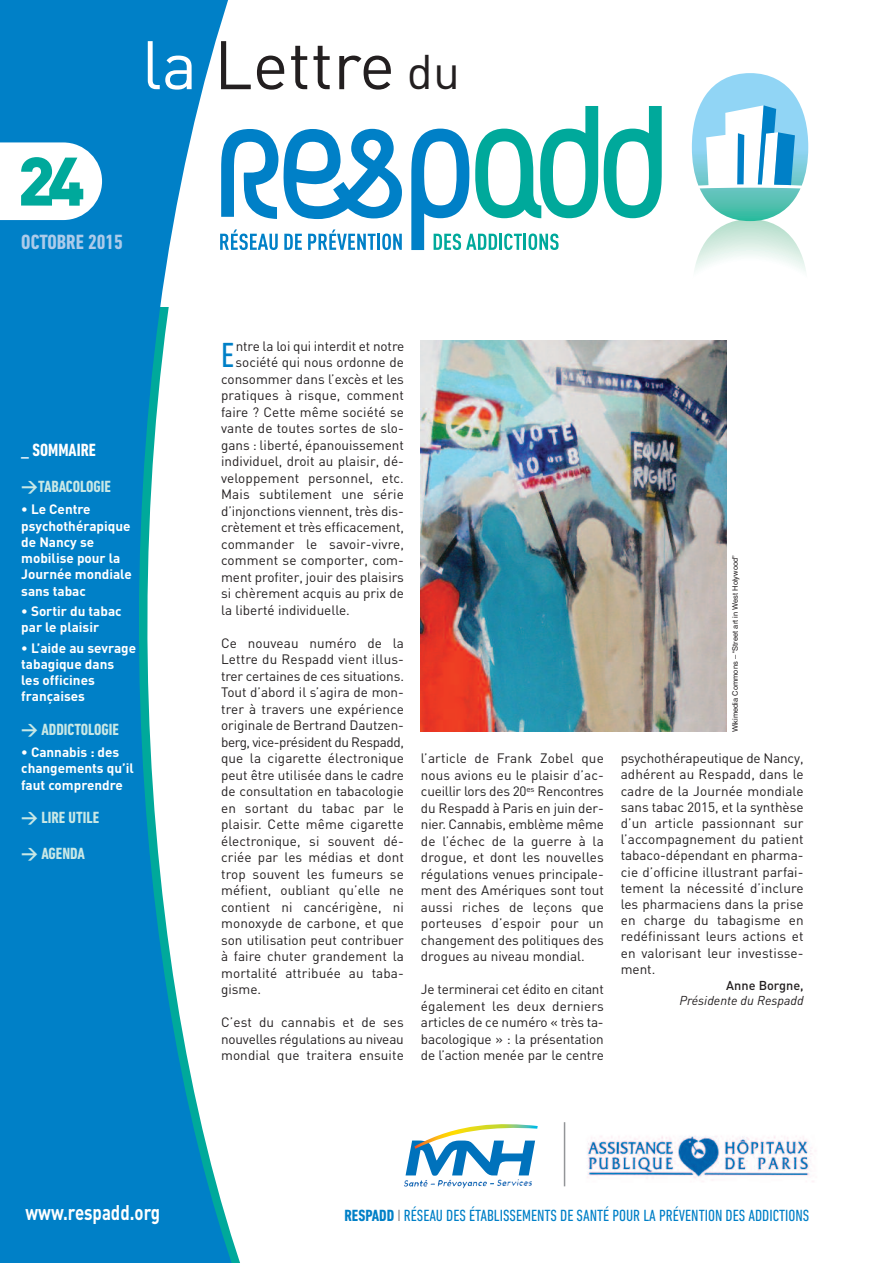
<style>
.page{position:relative;width:893px;height:1263px;background:#fff}
.page>*{position:absolute;margin:0;border:0;box-sizing:border-box;transform-origin:0 0}
.t1{font:67.5px "DIN";color:#231f20}
.t2{font:900 67.5px "DIN";color:#00a99b}
.t3{font:condensed 35.55px "DIN Next LT Pro";color:#0080c7}
.t4{font:700 21px "DIN";color:#fff;scale:.8 1}
.t5{font:700 condensed 21px "DIN Next LT Pro";color:#accbea}
.t6{font:700 condensed 18px "DIN Next LT Pro";color:#fff}
.t7{font:condensed 16.5px "DIN Next LT Pro";color:#0080c7}
.t8{font:700 condensed 16.5px/35.5px "DIN Next LT Pro";color:#c9e8e6}
.t9{font:13.5px/16.5px "DIN";color:#231f20;text-align:justify}
.t10{font:700 13.5px/16.2px "DIN";color:#fff}
.t11{font:italic 12.75px "DINOT";color:#231f20}
.t12{font:500 12.75px "DIN";color:#231f20}
.t13{font:7.5px "Helvetica";color:#231f20}
.s1{color:#fff}
.s2{font-size:48px}
.s3{font-family:"DIN";font-stretch:normal}
.s4{font-weight:700}
.s5{color:#939598}
</style>
<div class="page">
<svg style="left:406px;top:1124px;width:132px;height:52px"></svg>
<img style="left:507px;top:1179px;width:25px;height:7px">
<img style="left:587px;top:1136px;width:229px;height:46px">
<hr style="left:564px;top:1122px;width:1px;height:64px;background:#939598">
<svg style="left:0;top:0;width:239px;height:1263px;fill:#0080c7"></svg>
<svg style="left:604px;top:106px;width:58px;height:112px"></svg>
<svg style="left:221px;top:129px;width:181px;height:90px"></svg>
<svg style="left:220px;top:229px;width:58px;height:21px"></svg>
<svg style="left:284px;top:234px;width:18px;height:16px"></svg>
<svg style="left:308px;top:229px;width:68px;height:21px"></svg>
<hr style="left:377px;top:234px;width:3px;height:16px;background:#0080c7">
<svg style="left:382px;top:233px;width:20px;height:17px"></svg>
<svg style="left:411px;top:106px;width:187px;height:144px"></svg>
<svg style="left:692px;top:73px;width:116px;height:199px"></svg>
<svg style="left:0;top:142px;width:102px;height:78px"></svg>
<img style="left:421px;top:340px;width:306px;height:391px">
<h1 class="t1" style="left:142px;top:26px;width:320px"><span class="s1">la</span> Lettre <span class="s2">du</span></h1>
<h1 class="t2" style="left:18px;top:143px;width:69px">24</h1>
<h3 class="t5" style="left:21px;top:235px;width:103px">OCTOBRE 2015</h3>
<h3 class="t6" style="left:21px;top:443px;width:76px">_ SOMMAIRE</h3>
<p class="t8" style="left:21px;top:470px;width:91px"><span class="s3">&gt;</span>TABACOLOGIE</p>
<p class="t10" style="left:21px;top:502px;width:112px">• Le Centre psychothérapique de Nancy se mobilise pour la<br>Journée mondiale sans tabac</p>
<p class="t10" style="left:21px;top:603px;width:102px">• Sortir du tabac par le plaisir</p>
<p class="t10" style="left:21px;top:640px;width:116px">• L’aide au sevrage tabagique dans<br>les officines françaises</p>
<p class="t8" style="left:21px;top:713px;width:99px"><span class="s3">&gt;</span> ADDICTOLOGIE</p>
<p class="t10" style="left:21px;top:744px;width:114px">• Cannabis : des changements qu’il faut comprendre</p>
<p class="t8" style="left:21px;top:801px;width:79px"><span class="s3">&gt;</span> LIRE UTILE <span class="s3">&gt;</span> AGENDA</p>
<h2 class="t3" style="left:221px;top:343px;width:15px">E</h2>
<p class="t9" style="left:236px;top:338px;width:170px">ntre la loi qui interdit et notre</p>
<p class="t9" style="left:236px;top:354px;width:170px">société qui nous ordonne de</p>
<p class="t9" style="left:221px;top:371px;width:184px">consommer dans l’excès et les</p>
<p class="t9" style="left:221px;top:387px;width:184px">pratiques à risque, comment</p>
<p class="t9" style="left:221px;top:404px;width:184px">faire ? Cette même société se</p>
<p class="t9" style="left:221px;top:420px;width:184px">vante de toutes sortes de slo-</p>
<p class="t9" style="left:221px;top:437px;width:184px">gans : liberté, épanouissement</p>
<p class="t9" style="left:221px;top:453px;width:184px">individuel, droit au plaisir, dé-</p>
<p class="t9" style="left:221px;top:470px;width:184px">veloppement personnel, etc.</p>
<p class="t9" style="left:221px;top:486px;width:184px">Mais subtilement une série</p>
<p class="t9" style="left:221px;top:503px;width:184px">d’injonctions viennent, très dis-</p>
<p class="t9" style="left:221px;top:519px;width:184px">crètement et très efficacement,</p>
<p class="t9" style="left:221px;top:536px;width:184px">commander le savoir-vivre,</p>
<p class="t9" style="left:221px;top:552px;width:184px">comment se comporter, com-</p>
<p class="t9" style="left:221px;top:569px;width:184px">ment profiter, jouir des plaisirs</p>
<p class="t9" style="left:221px;top:585px;width:184px">si chèrement acquis au prix de</p>
<p class="t9" style="left:221px;top:602px;width:130px">la liberté individuelle.</p>
<p class="t9" style="left:221px;top:635px;width:184px">Ce nouveau numéro de la Lettre du Respadd vient illus&shy;trer certaines de ces situations.<br>Tout d’abord il s’agira de mon&shy;trer à travers une expérience originale de Bertrand Dautzen&shy;berg, vice-président du Respadd, que la cigarette électronique peut être utilisée dans le cadre de consultation en tabacologie en sortant du tabac par le plaisir. Cette même cigarette électronique, si souvent dé&shy;criée par les médias et dont trop souvent les fumeurs se méfient, oubliant qu’elle ne contient ni cancérigène, ni monoxyde de carbone, et que son utilisation peut contribuer à faire chuter grandement la mortalité attribuée au taba&shy;gisme.</p>
<p class="t9" style="left:221px;top:1014px;width:184px">C’est du cannabis et de ses nouvelles régulations au niveau mondial que traitera ensuite</p>
<p class="t9" style="left:421px;top:750px;width:184px">l’article de Frank Zobel que nous avions eu le plaisir d’ac&shy;cueillir lors des 20<sup>es</sup> Rencontres du Respadd à Paris en juin der&shy;nier. Cannabis, emblème même de l’échec de la guerre à la drogue, et dont les nouvelles régulations venues principale&shy;ment des Amériques sont tout aussi riches de leçons que porteuses d’espoir pour un changement des politiques des drogues au niveau mondial.</p>
<p class="t9" style="left:421px;top:981px;width:184px">Je terminerai cet édito en citant également les deux derniers articles de ce numéro « très ta&shy;bacologique » : la présentation de l’action menée par le centre</p>
<p class="t13" style="left:731px;top:732px;width:179px;rotate:-90deg">Wikimedia Commons – “Street art in West Holywood”</p>
<p class="t9" style="left:621px;top:750px;width:184px">psychothérapeutique de Nancy, adhérent au Respadd, dans le cadre de la Journée mondiale sans tabac 2015, et la synthèse d’un article passionnant sur l’accompagnement du patient tabaco-dépendant en pharma&shy;cie d’officine illustrant parfai&shy;tement la nécessité d’inclure les pharmaciens dans la prise en charge du tabagisme en redéfinissant leurs actions et en valorisant leur investisse&shy;ment.</p>
<p class="t12" style="left:726px;top:978px;width:79px">Anne Borgne,</p>
<p class="t11" style="left:679px;top:995px;width:126px">Présidente du Respadd</p>
<h3 class="t4" style="left:26px;top:1200px;width:170px">www.respadd.org</h3>
<p class="t7" style="left:344px;top:1209px;width:466px"><span class="s4">RESPADD</span> <span class="s5">I</span> RÉSEAU DES ÉTABLISSEMENTS DE SANTÉ POUR LA PRÉVENTION DES ADDICTIONS</p>
</div>
